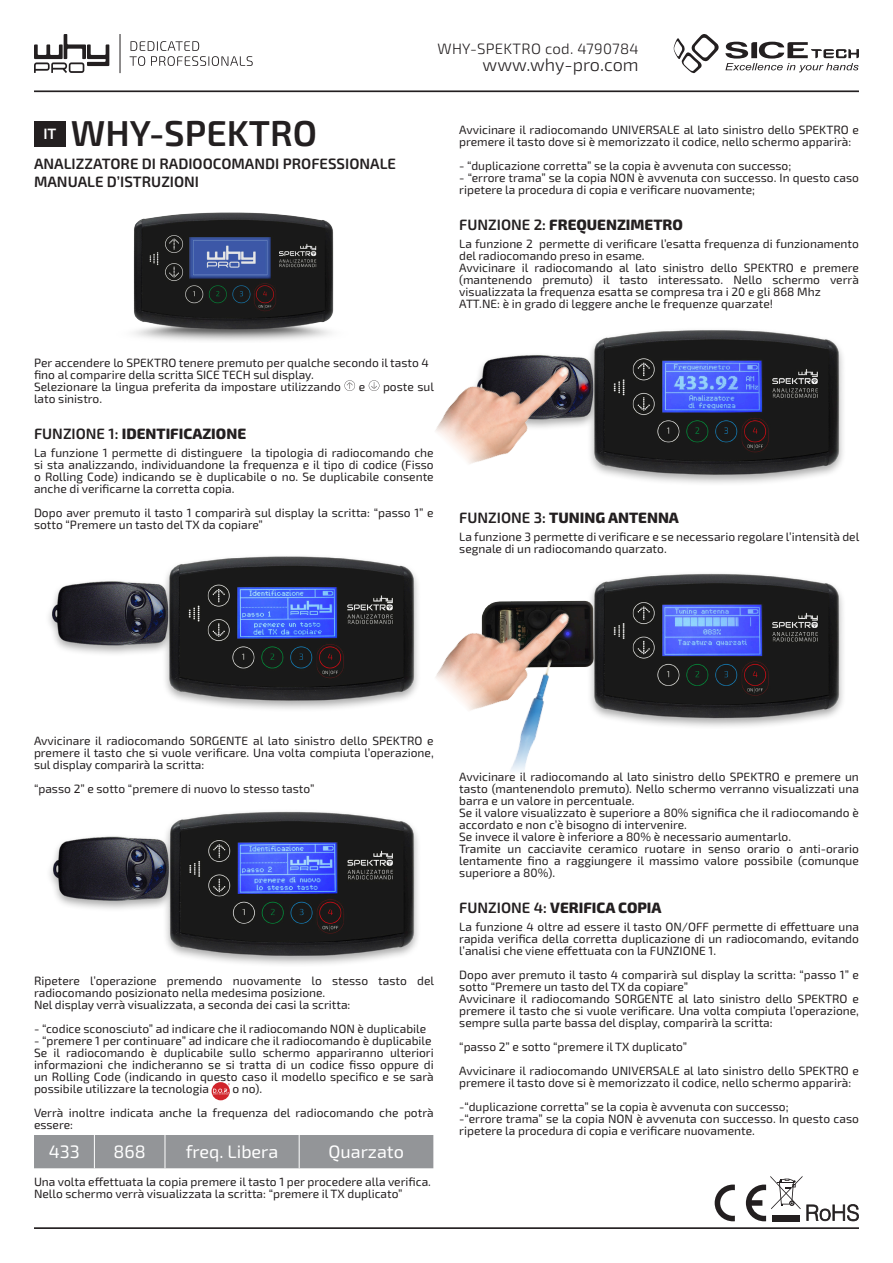
<style>
.page{position:relative;width:893px;height:1263px;background:#fff}
.page>*{position:absolute;margin:0;border:0;box-sizing:border-box;transform-origin:0 0}
.t1{font:600 36px "Exo 2.0";color:#231f20}
.t2{font:18px "Exo 2.0";color:#fff}
.t3{font:300 18px "Exo 2.0";color:#231f20}
.t4{font:800 15px "Exo 2.0";color:#231f20}
.t5{font:600 15px "Exo 2.0";color:#231f20}
.t6{font:300 15px "Exo 2.0";letter-spacing:.02em;color:#231f20}
.t7{font:600 15px "Exo 2.0";color:#fff}
.t8{font:12px/12px "Exo 2.0";color:#231f20}
.s1{font-weight:600}
</style>
<div class="page">
<hr style="left:34px;top:90px;width:825px;height:2px;background:#231f20">
<svg style="left:674px;top:34px;width:45px;height:39px"></svg>
<svg style="left:725px;top:42px;width:134px;height:30px"></svg>
<svg style="left:130px;top:41px;width:123px;height:25px"></svg>
<hr style="left:120px;top:34px;width:1px;height:39px;background:#231f20">
<svg style="left:34px;top:34px;width:75px;height:39px"></svg>
<hr style="left:34px;top:1227px;width:825px;height:2px;background:#231f20">
<svg style="left:715px;top:1184px;width:20px;height:37px"></svg>
<svg style="left:746px;top:1176px;width:113px;height:45px"></svg>
<div style="left:772px;top:1215px;width:27px;height:7px;background:#231f20"></div>
<div style="left:34px;top:121px;width:32px;height:25px;background:#231f20"></div>
<img style="left:133px;top:212px;width:201px;height:129px">
<svg style="left:344px;top:380px;width:11px;height:11px"></svg>
<svg style="left:369px;top:380px;width:10px;height:11px"></svg>
<img style="left:49px;top:556px;width:369px;height:153px">
<img style="left:49px;top:811px;width:369px;height:153px">
<svg style="left:212px;top:1082px;width:18px;height:18px"></svg>
<svg style="left:213px;top:1083px;width:17px;height:11px"></svg>
<div style="left:34px;top:1135px;width:399px;height:33px;background:#939598"></div>
<hr style="left:299px;top:1135px;width:1px;height:33px;background:#fff">
<hr style="left:94px;top:1135px;width:1px;height:33px;background:#fff">
<hr style="left:165px;top:1135px;width:1px;height:33px;background:#fff">
<img style="left:580px;top:330px;width:263px;height:153px">
<img style="left:580px;top:573px;width:263px;height:154px">
<img style="left:435px;top:600px;width:145px;height:108px">
<img style="left:468px;top:649px;width:94px;height:123px">
<img style="left:435px;top:354px;width:145px;height:110px">
<p class="t6" style="left:438px;top:40px;width:203px">WHY-SPEKTRO cod. 4790784</p>
<p class="t7" style="left:43px;top:125px;width:15px">IT</p>
<p class="t1" style="left:71px;top:112px;width:248px">WHY-SPEKTRO</p>
<p class="t5" style="left:34px;top:155px;width:364px">ANALIZZATORE DI RADIOOCOMANDI PROFESSIONALE</p>
<p class="t5" style="left:34px;top:173px;width:167px">MANUALE D’ISTRUZIONI</p>
<p class="t8" style="left:34px;top:357px;width:396px">Per accendere lo SPEKTRO tenere premuto per qualche secondo il tasto 4</p>
<p class="t8" style="left:34px;top:369px;width:281px">fino al comparire della scritta SICE TECH sul display.</p>
<p class="t8" style="left:34px;top:381px;width:308px">Selezionare la lingua preferita da impostare utilizzando</p>
<p class="t8" style="left:359px;top:381px;width:8px">e</p>
<p class="t8" style="left:383px;top:381px;width:53px">poste sul</p>
<p class="t8" style="left:34px;top:393px;width:70px">lato sinistro.</p>
<p class="t4" style="left:34px;top:424px;width:214px"><span class="s1">FUNZIONE 1:</span> IDENTIFICAZIONE</p>
<p class="t8" style="left:34px;top:447px;width:401px;text-align:justify">La funzione 1 permette di distinguere la tipologia di radiocomando che si sta analizzando, individuandone la frequenza e il tipo di codice (Fisso o Rolling Code) indicando se è duplicabile o no. Se duplicabile consente anche di verificarne la corretta copia.</p>
<p class="t8" style="left:34px;top:507px;width:401px">Dopo aver premuto il tasto 1 comparirà sul display la scritta: “passo 1” e sotto “Premere un tasto del TX da copiare”</p>
<h2 class="t3" style="left:483px;top:54px;width:158px">www.why-pro.com</h2>
<p class="t8" style="left:459px;top:124px;width:401px">Avvicinare il radiocomando UNIVERSALE al lato sinistro dello SPEKTRO e premere il tasto dove si è memorizzato il codice, nello schermo apparirà:</p>
<p class="t8" style="left:459px;top:160px;width:334px">- “duplicazione corretta” se la copia è avvenuta con successo;</p>
<p class="t8" style="left:459px;top:172px;width:401px">- “errore trama” se la copia NON è avvenuta con successo. In questo caso ripetere la procedura di copia e verificare nuovamente;</p>
<p class="t4" style="left:459px;top:216px;width:225px"><span class="s1">FUNZIONE 2:</span> FREQUENZIMETRO</p>
<p class="t8" style="left:459px;top:238px;width:401px">La funzione 2 permette di verificare l’esatta frequenza di funzionamento del radiocomando preso in esame.</p>
<p class="t8" style="left:459px;top:262px;width:401px;text-align:justify">Avvicinare il radiocomando al lato sinistro dello SPEKTRO e premere (mantenendo premuto) il tasto interessato. Nello schermo verrà visualizzata la frequenza esatta se compresa tra i 20 e gli 868 Mhz</p>
<p class="t8" style="left:459px;top:298px;width:315px">ATT.NE: è in grado di leggere anche le frequenze quarzate!</p>
<p class="t4" style="left:459px;top:508px;width:221px"><span class="s1">FUNZIONE 3:</span> TUNING ANTENNA</p>
<p class="t8" style="left:459px;top:531px;width:401px">La funzione 3 permette di verificare e se necessario regolare l’intensità del segnale di un radiocomando quarzato.</p>
<p class="t8" style="left:34px;top:735px;width:401px;text-align:justify">Avvicinare il radiocomando SORGENTE al lato sinistro dello SPEKTRO e premere il tasto che si vuole verificare. Una volta compiuta l’operazione, sul display comparirà la scritta:</p>
<p class="t8" style="left:34px;top:783px;width:282px">“passo 2” e sotto “premere di nuovo lo stesso tasto”</p>
<p class="t8" style="left:34px;top:975px;width:401px">Ripetere l’operazione premendo nuovamente lo stesso tasto del radiocomando posizionato nella medesima posizione.</p>
<p class="t8" style="left:34px;top:999px;width:318px">Nel display verrà visualizzata, a seconda dei casi la scritta:</p>
<p class="t8" style="left:34px;top:1023px;width:394px">- “codice sconosciuto” ad indicare che il radiocomando NON è duplicabile</p>
<p class="t8" style="left:34px;top:1035px;width:399px">- “premere 1 per continuare” ad indicare che il radiocomando è duplicabile</p>
<p class="t8" style="left:34px;top:1047px;width:401px;text-align:justify">Se il radiocomando è duplicabile sullo schermo appariranno ulteriori informazioni che indicheranno se si tratta di un codice fisso oppure di un Rolling Code (indicando in questo caso il modello specifico e se sarà possibile utilizzare la tecnologia</p>
<p class="t8" style="left:232px;top:1083px;width:31px">o no).</p>
<p class="t8" style="left:34px;top:1107px;width:401px">Verrà inoltre indicata anche la frequenza del radiocomando che potrà essere:</p>
<p class="t2" style="left:49px;top:1141px;width:32px">433</p>
<p class="t2" style="left:114px;top:1141px;width:34px">868</p>
<p class="t2" style="left:186px;top:1141px;width:94px">freq. Libera</p>
<p class="t2" style="left:328px;top:1141px;width:77px">Quarzato</p>
<p class="t8" style="left:34px;top:1176px;width:398px">Una volta effettuata la copia premere il tasto 1 per procedere alla verifi ca.</p>
<p class="t8" style="left:34px;top:1188px;width:370px">Nello schermo verrà visualizzata la scritta: “premere il TX duplicato”</p>
<p class="t8" style="left:459px;top:771px;width:401px;text-align:justify">Avvicinare il radiocomando al lato sinistro dello SPEKTRO e premere un tasto (mantenendolo premuto). Nello schermo verranno visualizzati una barra e un valore in percentuale.</p>
<p class="t8" style="left:459px;top:807px;width:401px">Se il valore visualizzato è superiore a 80% significa che il radiocomando è accordato e non c’è bisogno di intervenire.</p>
<p class="t8" style="left:459px;top:831px;width:333px">Se invece il valore è inferiore a 80% è necessario aumentarlo.</p>
<p class="t8" style="left:459px;top:843px;width:401px;text-align:justify">Tramite un cacciavite ceramico ruotare in senso orario o anti-orario lentamente fi no a raggiungere il massimo valore possibile (comunque superiore a 80%).</p>
<p class="t4" style="left:459px;top:898px;width:204px"><span class="s1">FUNZIONE 4:</span> VERIFICA COPIA</p>
<p class="t8" style="left:459px;top:921px;width:401px;text-align:justify">La funzione 4 oltre ad essere il tasto ON/OFF permette di effettuare una rapida verifica della corretta duplicazione di un radiocomando, evitando l’analisi che viene effettuata con la FUNZIONE 1.</p>
<p class="t8" style="left:459px;top:969px;width:401px">Dopo aver premuto il tasto 4 comparirà sul display la scritta: “passo 1” e sotto “Premere un tasto del TX da copiare”</p>
<p class="t8" style="left:459px;top:993px;width:401px;text-align:justify">Avvicinare il radiocomando SORGENTE al lato sinistro dello SPEKTRO e premere il tasto che si vuole verificare. Una volta compiuta l’operazione, sempre sulla parte bassa del display, comparirà la scritta:</p>
<p class="t8" style="left:459px;top:1041px;width:229px">“passo 2” e sotto “premere il TX duplicato”</p>
<p class="t8" style="left:459px;top:1065px;width:401px">Avvicinare il radiocomando UNIVERSALE al lato sinistro dello SPEKTRO e premere il tasto dove si è memorizzato il codice, nello schermo apparirà:</p>
<p class="t8" style="left:459px;top:1101px;width:331px">-“duplicazione corretta” se la copia è avvenuta con successo;</p>
<p class="t8" style="left:459px;top:1113px;width:401px">-“errore trama” se la copia NON è avvenuta con successo. In questo caso ripetere la procedura di copia e verificare nuovamente.</p>
</div>
